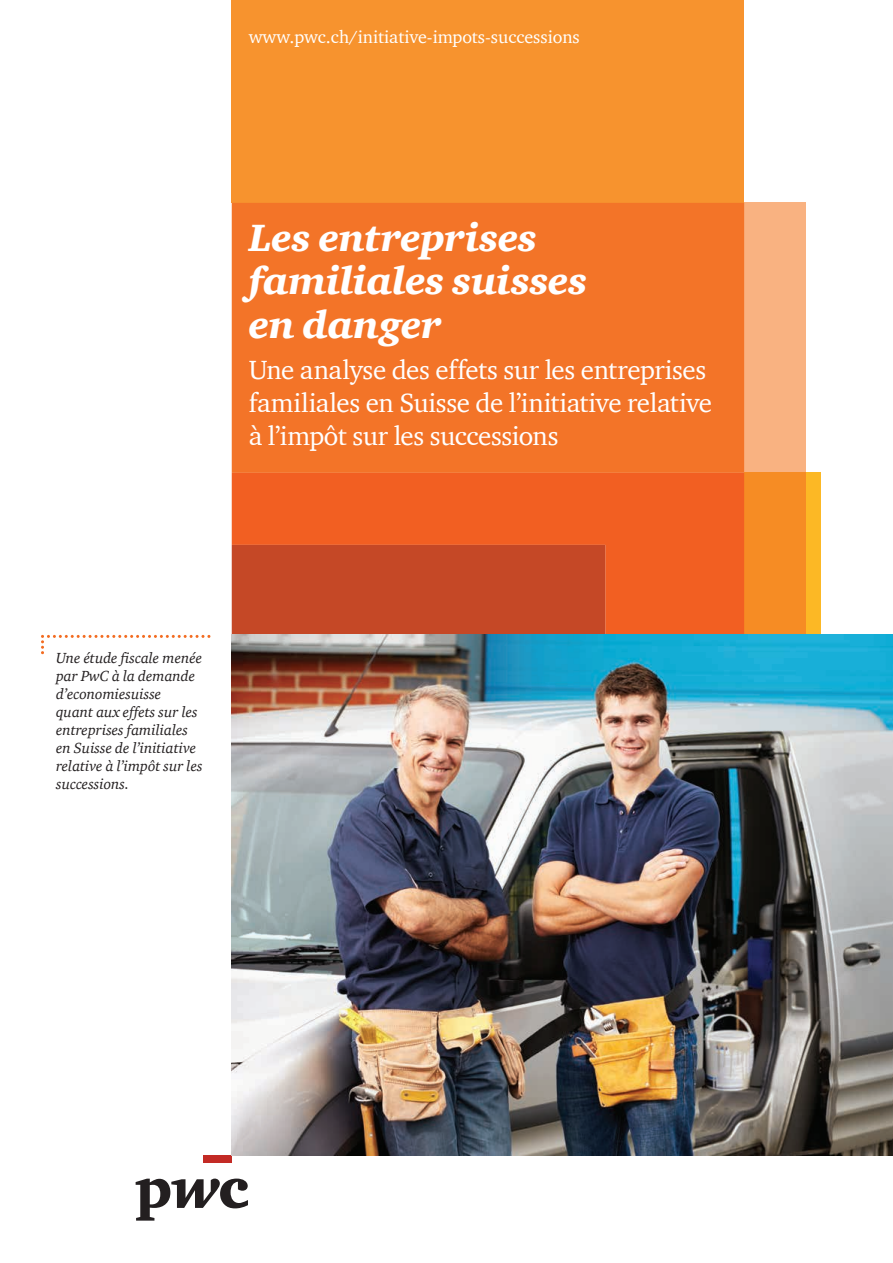
<style>
.page{position:relative;width:893px;height:1263px;background:#fff}
.page>*{position:absolute;margin:0;border:0;box-sizing:border-box;transform-origin:0 0}
.t1{font:italic 900 39px/43.5px "ITC Charter Com";letter-spacing:-.005em;color:#fff}
.t2{font:27px/33px "ITC Charter Com";letter-spacing:-.015em;color:#fff}
.t3{font:18px "ITC Charter Com";color:#fff}
.t4{font:italic 15px/18px "ITC Charter Com";color:#231f20}
</style>
<div class="page">
<div style="left:744px;top:203px;width:62px;height:270px;background:#f9b281"></div>
<div style="left:232px;top:0;width:512px;height:203px;background:#f7932e"></div>
<div style="left:232px;top:203px;width:512px;height:270px;background:#f37428"></div>
<div style="left:806px;top:473px;width:15px;height:162px;background:#fcb825"></div>
<div style="left:744px;top:473px;width:62px;height:162px;background:#f68c24"></div>
<div style="left:232px;top:473px;width:512px;height:162px;background:#f25f22"></div>
<div style="left:232px;top:545px;width:373px;height:90px;background:#c54826"></div>
<div style="left:204px;top:1155px;width:28px;height:7px;background:#c32a25"></div>
<svg style="left:136px;top:1178px;width:112px;height:42px"></svg>
<svg style="left:41px;top:635px;width:169px;height:19px"></svg>
<img style="left:232px;top:635px;width:661px;height:520px">
<p class="t3" style="left:249px;top:26px;width:333px">www.pwc.ch/initiative-impots-successions</p>
<h1 class="t1" style="left:249px;top:215px;width:340px">Les entreprises familiales suisses en danger</h1>
<h2 class="t2" style="left:249px;top:353px;width:465px">Une analyse des effets sur les entreprises familiales en Suisse de l’initiative relative à l’impôt sur les successions</h2>
<p class="t4" style="left:56px;top:649px;width:148px">Une étude fiscale menée par PwC à la demande d’economiesuisse<br>quant aux effets sur les entreprises familiales en Suisse de l’initiative relative à l’impôt sur les successions.</p>
</div>
